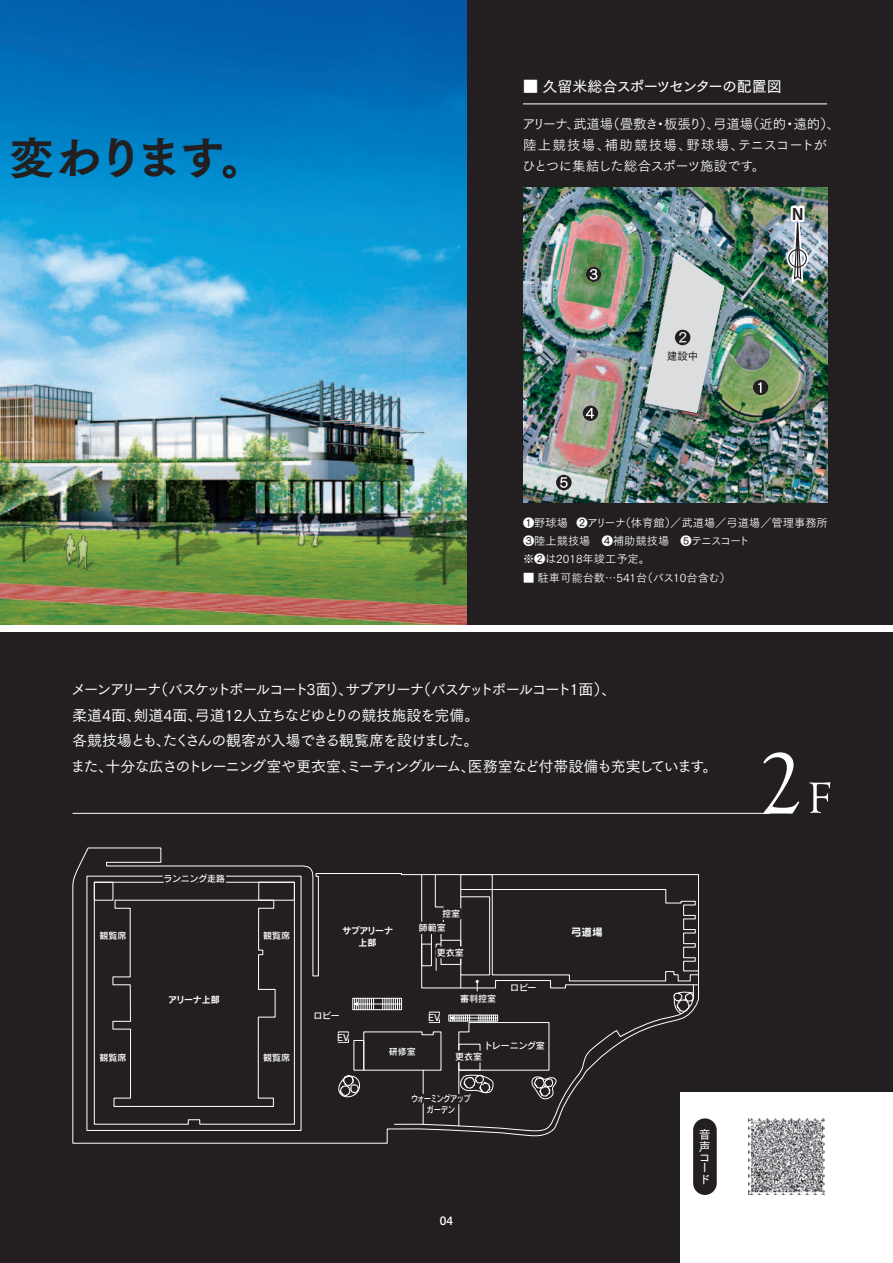
<style>
.page{position:relative;width:893px;height:1263px;background:#fff}
.page>*{position:absolute;margin:0;border:0;box-sizing:border-box;transform-origin:0 0}
.t1{font:45px "Tsuku Go Pro E";letter-spacing:-.06em;color:#231f20}
.t2{font:15.3px "Rodin Pro B";color:#231f20}
.t3{font:15px/25.5px "Tsuku Go Pro M";letter-spacing:-.1em;color:#fff}
.t4{font:15px "Tsuku Go Pro D";letter-spacing:-.07em;color:#fff}
.t5{font:13.5px/21px "Tsuku Go Pro R";letter-spacing:-.015em;color:#fff}
.t6{font:12px/10.9px "Tsuku Go Pro D";color:#fff}
.t7{font:500 12px "Helvetica Neue";color:#fff}
.t8{font:11.25px/18px "Tsuku Go Pro R";color:#fff}
.t9{font:10.5px "Rodin Pro B";color:#fff}
.t10{font:10.5px "Tsuku Go Pro D";color:#231f20}
.t11{font:9px "Rodin Pro DB";color:#fff}
.t12{font:9px/11.9px "Rodin Pro B";letter-spacing:-.06em;color:#fff;text-align:center}
.t13{font:9px/11.9px "Rodin Pro DB";letter-spacing:-.06em;color:#fff;text-align:center;scale:.8 1}
.t14{font:9px "Rodin Pro DB";letter-spacing:-.03em;color:#fff}
</style>
<div class="page">
<div style="left:0;top:625px;width:893px;height:638px;background:#231f20"></div>
<img style="left:0;top:0;width:468px;height:625px">
<div style="left:468px;top:0;width:425px;height:625px;background:#231f20"></div>
<div style="left:0;top:625px;width:893px;height:6px;background:#fff"></div>
<hr style="left:523px;top:104px;width:304px;height:1px;background:#fff">
<svg style="left:72px;top:847px;width:477px;height:297px"></svg>
<svg style="left:89px;top:860px;width:205px;height:247px"></svg>
<hr style="left:72px;top:813px;width:698px;height:1px;background:#fff">
<svg style="left:764px;top:752px;width:35px;height:62px"></svg>
<svg style="left:809px;top:782px;width:21px;height:31px"></svg>
<img style="left:523px;top:188px;width:304px;height:315px">
<svg style="left:753px;top:380px;width:15px;height:15px"></svg>
<img style="left:645px;top:252px;width:80px;height:161px">
<svg style="left:586px;top:266px;width:15px;height:16px"></svg>
<svg style="left:583px;top:405px;width:15px;height:16px"></svg>
<div style="left:787px;top:247px;width:22px;height:22px;border:5px solid #fff;border-radius:50%"></div>
<img style="left:788px;top:188px;width:19px;height:100px">
<svg style="left:556px;top:475px;width:16px;height:15px"></svg>
<svg style="left:560px;top:477px;width:8px;height:11px"></svg>
<svg style="left:310px;top:874px;width:389px;height:259px"></svg>
<div style="left:680px;top:1093px;width:213px;height:170px;background:#fff"></div>
<img style="left:748px;top:1118px;width:77px;height:77px">
<div style="left:693px;top:1118px;width:24px;height:77px;background:#231f20;border-radius:12px"></div>
<h1 class="t1" style="left:9px;top:118px;width:258px">変わります。</h1>
<p class="t4" style="left:523px;top:74px;width:260px">■ 久留米総合スポーツセンターの配置図</p>
<p class="t5" style="left:522px;top:112px;width:320px">アリーナ、武道場（畳敷き・板張り）、弓道場（近的・遠的）、陸上競技場、補助競技場、野球場、テニスコートがひとつに集結した総合スポーツ施設です。</p>
<p class="t10" style="left:667px;top:347px;width:33px">建設中</p>
<p class="t2" style="left:792px;top:204px;width:14px">N</p>
<p class="t8" style="left:523px;top:513px;width:306px">❶野球場 ❷アリーナ（体育館）／武道場／弓道場／管理事務所<br>❸陸上競技場　❹補助競技場　❺テニスコート<br>※❷は2018年竣工予定。</p>
<p class="t8" style="left:523px;top:567px;width:209px">■ 駐車可能台数…541台（バス10台含む）</p>
<p class="t3" style="left:71px;top:675px;width:648px">メーンアリーナ（バスケットボールコート3面）、サブアリーナ（バスケットボールコート1面）、<br>柔道4面、剣道4面、弓道12人立ちなどゆとりの競技施設を完備。<br>各競技場とも、たくさんの観客が入場できる観覧席を設けました。<br>また、十分な広さのトレーニング室や更衣室、ミーティングルーム、医務室など付帯設備も充実しています。</p>
<p class="t14" style="left:163px;top:873px;width:63px">ランニング走路</p>
<p class="t11" style="left:442px;top:908px;width:19px">控室</p>
<p class="t11" style="left:99px;top:929px;width:28px">観覧席</p>
<p class="t11" style="left:263px;top:929px;width:28px">観覧席</p>
<p class="t12" style="left:343px;top:925px;width:52px">サブアリーナ上部</p>
<p class="t11" style="left:419px;top:922px;width:28px">師範室</p>
<p class="t11" style="left:437px;top:946px;width:28px">更衣室</p>
<p class="t9" style="left:571px;top:925px;width:33px">弓道場</p>
<p class="t11" style="left:510px;top:981px;width:28px">ロビー</p>
<p class="t12" style="left:168px;top:993px;width:53px">アリーナ上部</p>
<p class="t11" style="left:99px;top:1051px;width:28px">観覧席</p>
<p class="t11" style="left:263px;top:1051px;width:28px">観覧席</p>
<p class="t11" style="left:313px;top:1010px;width:28px">ロビー</p>
<p class="t11" style="left:337px;top:1032px;width:14px">EV</p>
<p class="t11" style="left:389px;top:1046px;width:28px">研修室</p>
<p class="t11" style="left:428px;top:1012px;width:14px">EV</p>
<p class="t11" style="left:460px;top:992px;width:37px">審判控室</p>
<p class="t11" style="left:484px;top:1039px;width:63px">トレーニング室</p>
<p class="t11" style="left:455px;top:1050px;width:28px">更衣室</p>
<p class="t13" style="left:411px;top:1092px;width:76px">ウォーミングアップガーデン</p>
<p class="t6" style="left:699px;top:1127px;width:13px;line-height:12px">音声</p>
<p class="t6" style="left:699px;top:1150px;width:12px">コード</p>
<p class="t7" style="left:440px;top:1211px;width:15px">04</p>
</div>
